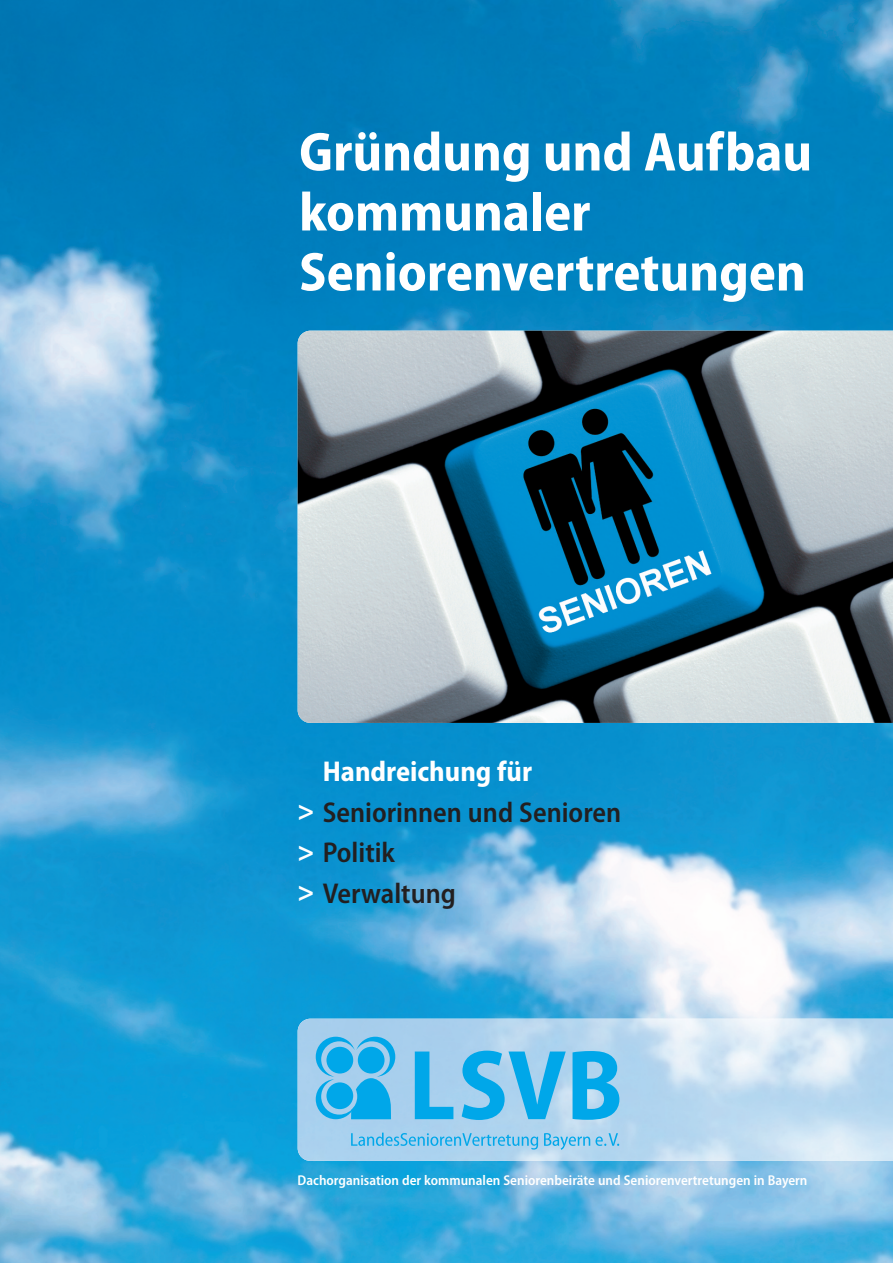
<style>
.page{position:relative;width:893px;height:1263px;background:#fff}
.page>*{position:absolute;margin:0;border:0;box-sizing:border-box;transform-origin:0 0}
.t1{font:700 semi-condensed 55.2px/60px "Myriad Pro";color:#fff}
.t2{font:600 semi-condensed 28.8px/40.7px "Myriad Pro";color:#231f20}
.t3{font:700 semi-condensed 28.8px "Myriad Pro";color:#fff}
.t4{font:600 semi-condensed 14.25px "Myriad Pro";color:#fff}
.s1{font-weight:700;color:#fff}
</style>
<div class="page">
<img style="left:0;top:0;width:893px;height:1263px">
<img style="left:298px;top:1019px;width:595px;height:142px">
<img style="left:298px;top:331px;width:595px;height:392px">
<svg style="left:415px;top:1051px;width:38px;height:68px;background:#55bbeb"></svg>
<svg style="left:462px;top:1050px;width:104px;height:70px;background:#59bdeb"></svg>
<svg style="left:572px;top:1051px;width:47px;height:69px;background:#32b4ea"></svg>
<svg style="left:316px;top:1037px;width:79px;height:82px;background:#43b6ea"></svg>
<svg style="left:351px;top:1132px;width:187px;height:17px;background:#85c8ed"></svg>
<svg style="left:544px;top:1133px;width:75px;height:17px"></svg>
<h1 class="t1" style="left:299px;top:126px;width:514px">Gründung und Aufbau kommunaler<br>Seniorenvertretungen</h1>
<h2 class="t3" style="left:323px;top:761px;width:211px">Handreichung für</h2>
<h2 class="t2" style="left:297px;top:794px;width:325px;text-indent:25px">Seniorinnen und Senioren <span class="s1">&gt;</span> Politik<br><span class="s1">&gt;</span> Verwaltung</h2>
<h2 class="t3" style="left:297px;top:800px;width:18px">&gt;</h2>
<p class="t4" style="left:298px;top:1175px;width:511px">Dachorganisation der kommunalen Seniorenbeiräte und Seniorenvertretungen in Bayern</p>
</div>
